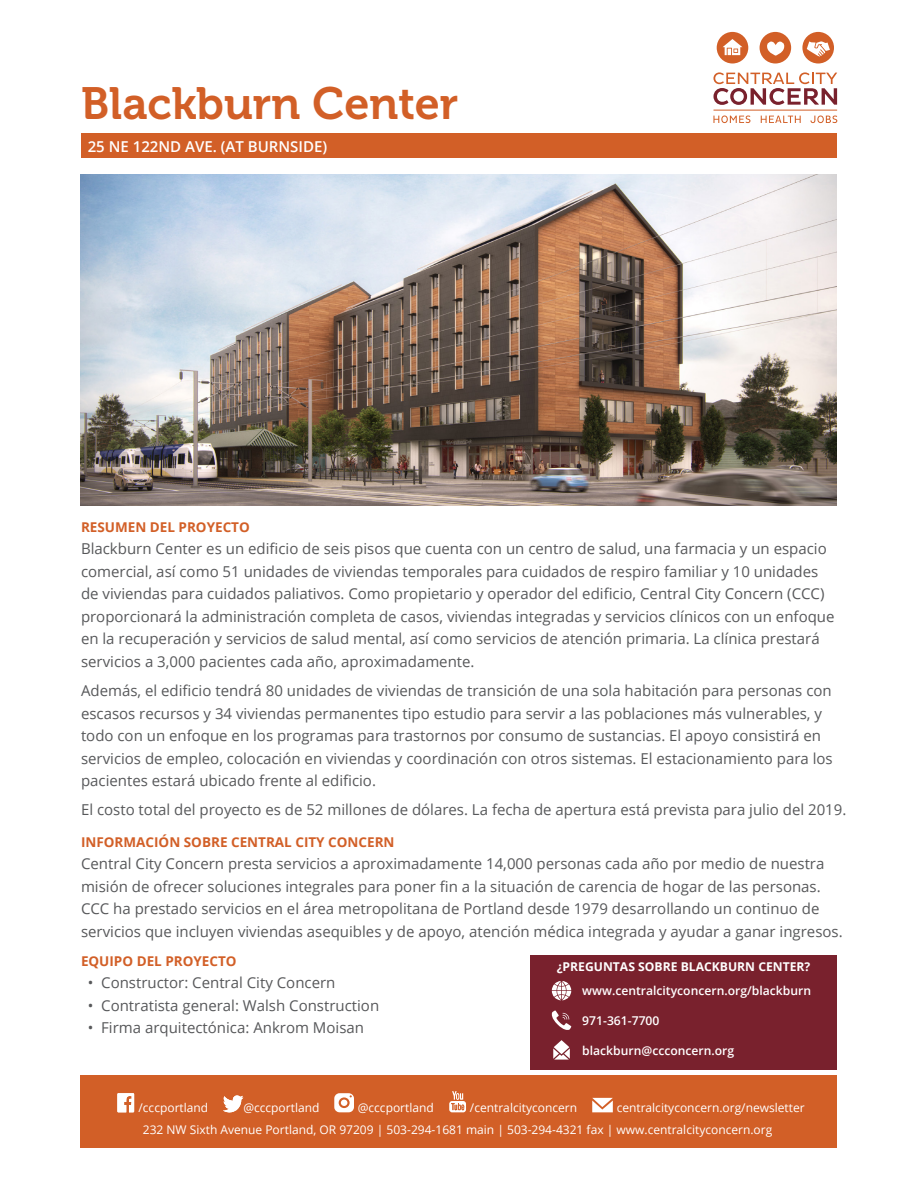
<style>
.page{position:relative;width:918px;height:1188px;background:#fff}
.page>*{position:absolute;margin:0;border:0;box-sizing:border-box;transform-origin:0 0}
.t1{font:45px "Museo 700";color:#d25f27}
.t2{font:15px/22.5px "Open Sans";color:#57585a}
.t3{font:600 15px "Open Sans";color:#fff}
.t4{font:700 13.5px "Open Sans";color:#d25f27}
.t5{font:600 12.15px "Open Sans";color:#fff}
.t6{font:700 12.15px "Open Sans";color:#fff}
.t7{font:12px "Open Sans";color:#fff}
</style>
<div class="page">
<svg style="left:713px;top:72px;width:124px;height:33px"></svg>
<hr style="left:714px;top:110px;width:123px;height:1px;background:#d25f27">
<svg style="left:713px;top:115px;width:37px;height:8px"></svg>
<svg style="left:761px;top:116px;width:40px;height:7px"></svg>
<svg style="left:810px;top:115px;width:27px;height:8px"></svg>
<svg style="left:760px;top:32px;width:31px;height:32px"></svg>
<svg style="left:802px;top:32px;width:32px;height:32px"></svg>
<svg style="left:717px;top:32px;width:31px;height:32px"></svg>
<img style="left:81px;top:174px;width:756px;height:331px">
<div style="left:81px;top:134px;width:756px;height:24px;background:#d25f27"></div>
<div style="left:81px;top:1076px;width:756px;height:72px;background:#d25f27"></div>
<svg style="left:223px;top:1095px;width:20px;height:18px"></svg>
<svg style="left:334px;top:1093px;width:20px;height:19px"></svg>
<svg style="left:117px;top:1093px;width:17px;height:19px"></svg>
<svg style="left:449px;top:1091px;width:17px;height:21px"></svg>
<svg style="left:592px;top:1098px;width:21px;height:14px"></svg>
<div style="left:530px;top:955px;width:307px;height:115px;background:#79212d"></div>
<svg style="left:552px;top:1011px;width:19px;height:19px"></svg>
<svg style="left:553px;top:1040px;width:17px;height:20px"></svg>
<svg style="left:552px;top:981px;width:19px;height:19px"></svg>
<p class="t1" style="left:81px;top:79px;width:379px">Blackburn Center</p>
<p class="t3" style="left:88px;top:136px;width:241px">25 NE 122ND AVE. (AT BURNSIDE)</p>
<p class="t4" style="left:81px;top:518px;width:170px">RESUMEN DEL PROYECTO</p>
<p class="t2" style="left:81px;top:537px;width:755px">Blackburn Center es un edificio de seis pisos que cuenta con un centro de salud, una farmacia y un espacio comercial, así como 51 unidades de viviendas temporales para cuidados de respiro familiar y 10 unidades de viviendas para cuidados paliativos. Como propietario y operador del edificio, Central City Concern (CCC) proporcionará la administración completa de casos, viviendas integradas y servicios clínicos con un enfoque en la recuperación y servicios de salud mental, así como servicios de atención primaria. La clínica prestará servicios a 3,000 pacientes cada año, aproximadamente.</p>
<p class="t2" style="left:81px;top:679px;width:753px">Además, el edificio tendrá 80 unidades de viviendas de transición de una sola habitación para personas con escasos recursos y 34 viviendas permanentes tipo estudio para servir a las poblaciones más vulnerables, y todo con un enfoque en los programas para trastornos por consumo de sustancias. El apoyo consistirá en servicios de empleo, colocación en viviendas y coordinación con otros sistemas. El estacionamiento para los pacientes estará ubicado frente al edificio.</p>
<p class="t2" style="left:81px;top:798px;width:767px">El costo total del proyecto es de 52 millones de dólares. La fecha de apertura está prevista para julio del 2019.</p>
<p class="t4" style="left:81px;top:833px;width:315px">INFORMACIÓN SOBRE CENTRAL CITY CONCERN</p>
<p class="t2" style="left:81px;top:852px;width:763px">Central City Concern presta servicios a aproximadamente 14,000 personas cada año por medio de nuestra misión de ofrecer soluciones integrales para poner fin a la situación de carencia de hogar de las personas.<br>CCC ha prestado servicios en el área metropolitana de Portland desde 1979 desarrollando un continuo de servicios que incluyen viviendas asequibles y de apoyo, atención médica integrada y ayudar a ganar ingresos.</p>
<p class="t6" style="left:557px;top:958px;width:255px">¿PREGUNTAS SOBRE BLACKBURN CENTER?</p>
<p class="t5" style="left:582px;top:983px;width:230px">www.centralcityconcern.org/blackburn</p>
<p class="t5" style="left:582px;top:1012px;width:79px">971-361-7700</p>
<p class="t5" style="left:582px;top:1042px;width:154px">blackburn@ccconcern.org</p>
<p class="t4" style="left:81px;top:951px;width:157px">EQUIPO DEL PROYECTO</p>
<p class="t2" style="left:88px;top:971px;width:249px">• Constructor: Central City Concern</p>
<p class="t2" style="left:88px;top:993px;width:293px">• Contratista general: Walsh Construction</p>
<p class="t2" style="left:88px;top:1016px;width:278px">• Firma arquitectónica: Ankrom Moisan</p>
<p class="t7" style="left:139px;top:1100px;width:71px">/cccportland</p>
<p class="t7" style="left:243px;top:1100px;width:78px">@cccportland</p>
<p class="t7" style="left:358px;top:1100px;width:78px">@cccportland</p>
<p class="t7" style="left:470px;top:1100px;width:109px">/centralcityconcern</p>
<p class="t7" style="left:617px;top:1099px;width:190px">centralcityconcern.org/newsletter</p>
<p class="t7" style="left:143px;top:1122px;width:631px">232 NW Sixth Avenue Portland, OR 97209 | 503-294-1681 main | 503-294-4321 fax | www.centralcityconcern.org</p>
</div>
